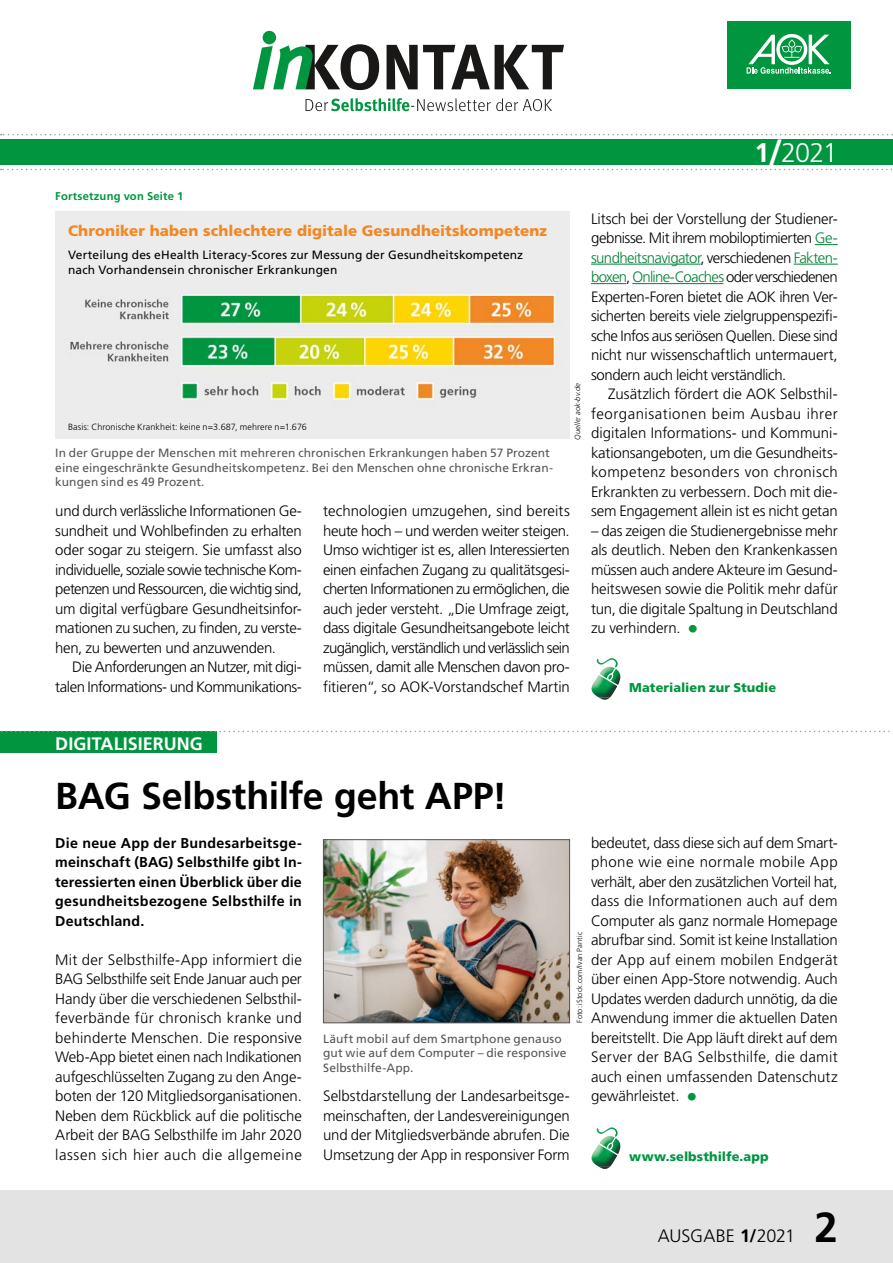
<style>
.page{position:relative;width:893px;height:1263px;background:#fff}
.page>*{position:absolute;margin:0;border:0;box-sizing:border-box;transform-origin:0 0}
.t1{font:700 42px "Frutiger LT";color:#000}
.h2_Head_B_22_25pt_mittel{font:700 37.5px "Frutiger LT";letter-spacing:-.005em;color:#000}
.t2{font:300 27px "Frutiger LT";color:#fff}
.h1_xx_RUBRIK_xx{font:700 18px "Frutiger LT";letter-spacing:.005em;color:#fff}
.t3{font:300 18px "Frutiger LT";letter-spacing:-.005em;color:#000}
.P_copy_BLOCK_mE{font:300 15px/19.5px "Frutiger LT";letter-spacing:-.02em;color:#000;text-align:justify}
.P_copy_BLOCK_oE{font:300 15px/19.5px "Frutiger LT";letter-spacing:-.005em;color:#000;text-align:justify}
.h3_-_Tabelle_Headline{font:900 15px "Frutiger LT";letter-spacing:.005em;color:#f18824}
.P_Anlauf{font:700 14.25px/19.5px "Frutiger LT";letter-spacing:.015em;color:#000;text-align:justify}
.P_03_Web_grün_bold{font:900 12.75px "Frutiger LT";letter-spacing:.005em;color:#00963f}
.t4{font:12px/14.7px "Frutiger LT";letter-spacing:.01em;color:#565656}
.P_Vorspann_B_Head_B_mittel{font:12px/15px "Frutiger LT";letter-spacing:.015em;color:#000}
.t5{font:700 11.25px "Frutiger LT";letter-spacing:.015em;color:#00963f}
.t6{font:300 9px "Frutiger LT";letter-spacing:.01em;color:#000}
.t7{font:300 7.5px "Frutiger LT";letter-spacing:.005em;color:#000}
.t8{font:italic 300 7.5px "Frutiger LT";letter-spacing:.01em;color:#000}
.s1{font-weight:700}
.s2{font-weight:700;font-size:36px}
.s3{color:#008136}
.s4{font-family:"Arial";font-weight:700;font-size:27px;color:#00963f}
</style>
<div class="page">
<div style="left:0;top:1191px;width:893px;height:72px;background:#e3e3e3"></div>
<svg style="left:1px;top:169px;width:892px;height:1px"></svg>
<div style="left:0;top:139px;width:893px;height:26px;background:#00963f"></div>
<svg style="left:1px;top:134px;width:892px;height:1px"></svg>
<div style="left:727px;top:21px;width:123px;height:68px;background:#00963f"></div>
<svg style="left:747px;top:34px;width:84px;height:40px"></svg>
<svg style="left:306px;top:98px;width:246px;height:13px"></svg>
<svg style="left:253px;top:31px;width:311px;height:60px"></svg>
<img style="left:55px;top:211px;width:515px;height:227px">
<div style="left:0;top:732px;width:217px;height:21px;background:#00963f"></div>
<svg style="left:0;top:731px;width:893px;height:1px"></svg>
<svg style="left:815px;top:244px;width:23px;height:1px"></svg>
<hr style="left:591px;top:264px;width:109px;height:1px;background:#008136">
<hr style="left:794px;top:264px;width:44px;height:1px;background:#008136">
<hr style="left:591px;top:283px;width:35px;height:1px;background:#008136">
<hr style="left:632px;top:283px;width:91px;height:1px;background:#008136">
<img style="left:325px;top:841px;width:243px;height:180px">
<div style="left:323px;top:839px;width:247px;height:184px;border:1px solid #565656"></div>
<img style="left:597px;top:658px;width:21px;height:9px">
<img style="left:599px;top:667px;width:16px;height:8px">
<img style="left:610px;top:669px;width:10px;height:16px">
<svg style="left:600px;top:698px;width:10px;height:2px"></svg>
<img style="left:592px;top:675px;width:25px;height:23px">
<img style="left:597px;top:1127px;width:21px;height:10px">
<img style="left:599px;top:1136px;width:16px;height:8px">
<img style="left:610px;top:1138px;width:10px;height:16px">
<svg style="left:599px;top:1167px;width:11px;height:2px"></svg>
<img style="left:592px;top:1144px;width:25px;height:23px">
<h3 class="t2" style="left:755px;top:137px;width:85px"><span class="s1">1</span><span class="s2">/</span>2021</h3>
<p class="t5" style="left:55px;top:189px;width:130px">Fortsetzung von Seite 1</p>
<h3 class="h3_-_Tabelle_Headline" style="left:68px;top:222px;width:481px">Chroniker haben schlechtere digitale Gesundheitskompetenz</h3>
<p class="P_Vorspann_B_Head_B_mittel" style="left:68px;top:248px;width:457px">Verteilung des eHealth Literacy-Scores zur Messung der Gesundheitskompetenz nach Vorhandensein chronischer Erkrankungen</p>
<p class="t6" style="left:68px;top:422px;width:240px">Basis: Chronische Krankheit: keine n=3.687, mehrere n=1.676</p>
<p class="t4" style="left:55px;top:445px;width:499px">In der Gruppe der Menschen mit mehreren chronischen Erkrankungen haben 57 Prozent eine eingeschränkte Gesundheitskompetenz. Bei den Menschen ohne chronische Erkran&shy;kungen sind es 49 Prozent.</p>
<p class="t8" style="left:573px;top:440px;width:58px;rotate:-90deg">Quelle: aok-bv.de</p>
<p class="P_copy_BLOCK_mE" style="left:55px;top:501px;width:248px">und durch verlässliche Informationen Ge&shy;sundheit und Wohlbefinden zu erhalten oder sogar zu steigern. Sie umfasst also individuelle, soziale sowie technische Kom&shy;petenzen und Ressourcen, die wichtig sind, um digital verfügbare Gesundheitsinfor&shy;mationen zu suchen, zu finden, zu verste&shy;hen, zu bewerten und anzuwenden.</p>
<p class="P_copy_BLOCK_mE" style="left:55px;top:657px;width:248px;text-align:right">Die Anforderungen an Nutzer, mit digi&shy;talen Informations- und Kommunikations-</p>
<p class="P_copy_BLOCK_mE" style="left:323px;top:501px;width:248px">technologien umzugehen, sind bereits heute hoch – und werden weiter steigen.<br>Umso wichtiger ist es, allen Interessierten einen einfachen Zugang zu qualitätsgesi&shy;cherten Informationen zu ermöglichen, die auch jeder versteht. „Die Umfrage zeigt, dass digitale Gesundheitsangebote leicht zugänglich, verständlich und verlässlich sein müssen, damit alle Menschen davon pro&shy;fitieren“, so AOK-Vorstandschef Martin</p>
<p class="P_copy_BLOCK_mE" style="left:591px;top:209px;width:248px">Litsch bei der Vorstellung der Studiener&shy;gebnisse. Mit ihrem mobiloptimierten <span class="s3">Ge&shy;sundheitsnavigator</span>, verschiedenen <span class="s3">Fakten&shy;boxen</span>, <span class="s3">Online-Coaches</span> oder verschiedenen Experten-Foren bietet die AOK ihren Ver&shy;sicherten bereits viele zielgruppenspezifi&shy;sche Infos aus seriösen Quellen. Diese sind nicht nur wissenschaftlich untermauert, sondern auch leicht verständlich.</p>
<p class="P_copy_BLOCK_mE" style="left:591px;top:384px;width:248px;text-indent:17px">Zusätzlich fördert die AOK Selbsthil&shy;feorganisationen beim Ausbau ihrer digitalen Informations- und Kommuni&shy;kationsangeboten, um die Gesundheits&shy;kompetenz besonders von chronisch Erkrankten zu verbessern. Doch mit die&shy;sem Engagement allein ist es nicht getan</p>
<p class="P_copy_BLOCK_mE" style="left:591px;top:521px;width:248px">– das zeigen die Studienergebnisse mehr als deutlich. Neben den Krankenkassen müssen auch andere Akteure im Gesund&shy;heitswesen sowie die Politik mehr dafür tun, die digitale Spaltung in Deutschland zu verhindern. <span class="s4">•</span></p>
<p class="P_03_Web_grün_bold" style="left:629px;top:679px;width:148px">Materialien zur Studie</p>
<h1 class="h1_xx_RUBRIK_xx" style="left:55px;top:733px;width:149px">DIGITALISIERUNG</h1>
<h2 class="h2_Head_B_22_25pt_mittel" style="left:55px;top:774px;width:453px">BAG Selbsthilfe geht APP!</h2>
<p class="P_Anlauf" style="left:55px;top:833px;width:248px">Die neue App der Bundesarbeitsge&shy;meinschaft (BAG) Selbsthilfe gibt In&shy;teressierten einen Überblick über die gesundheitsbezogene Selbsthilfe in Deutschland.</p>
<p class="P_copy_BLOCK_oE" style="left:55px;top:950px;width:248px">Mit der Selbsthilfe-App informiert die BAG Selbsthilfe seit Ende Januar auch per Handy über die verschiedenen Selbsthil&shy;feverbände für chronisch kranke und behinderte Menschen. Die responsive Web-App bietet einen nach Indikationen aufgeschlüsselten Zugang zu den Ange&shy;boten der 120 Mitgliedsorganisationen.<br>Neben dem Rückblick auf die politische Arbeit der BAG Selbsthilfe im Jahr 2020 lassen sich hier auch die allgemeine</p>
<p class="t7" style="left:575px;top:1023px;width:92px;rotate:-90deg">Foto: iStock.com/Ivan Pantic</p>
<p class="t4" style="left:323px;top:1031px;width:245px">Läuft mobil auf dem Smartphone genauso gut wie auf dem Computer – die responsive<br>Selbsthilfe-App.</p>
<p class="P_copy_BLOCK_oE" style="left:323px;top:1086px;width:248px">Selbstdarstellung der Landesarbeitsge&shy;meinschaften, der Landesvereinigungen und der Mitgliedsverbände abrufen. Die Umsetzung der App in responsiver Form</p>
<p class="P_copy_BLOCK_oE" style="left:591px;top:833px;width:248px">bedeutet, dass diese sich auf dem Smart&shy;phone wie eine normale mobile App verhält, aber den zusätzlichen Vorteil hat, dass die Informationen auch auf dem Computer als ganz normale Homepage abrufbar sind. Somit ist keine Installation der App auf einem mobilen Endgerät über einen App-Store notwendig. Auch Updates werden dadurch unnötig, da die Anwendung immer die aktuellen Daten bereitstellt. Die App läuft direkt auf dem Server der BAG Selbsthilfe, die damit auch einen umfassenden Datenschutz gewährleistet. <span class="s4">•</span></p>
<p class="P_03_Web_grün_bold" style="left:629px;top:1149px;width:141px">www.selbsthilfe.app</p>
<p class="t3" style="left:658px;top:1225px;width:139px">AUSGABE <span class="s1">1/</span>2021</p>
<h1 class="t1" style="left:814px;top:1202px;width:25px">2</h1>
</div>
